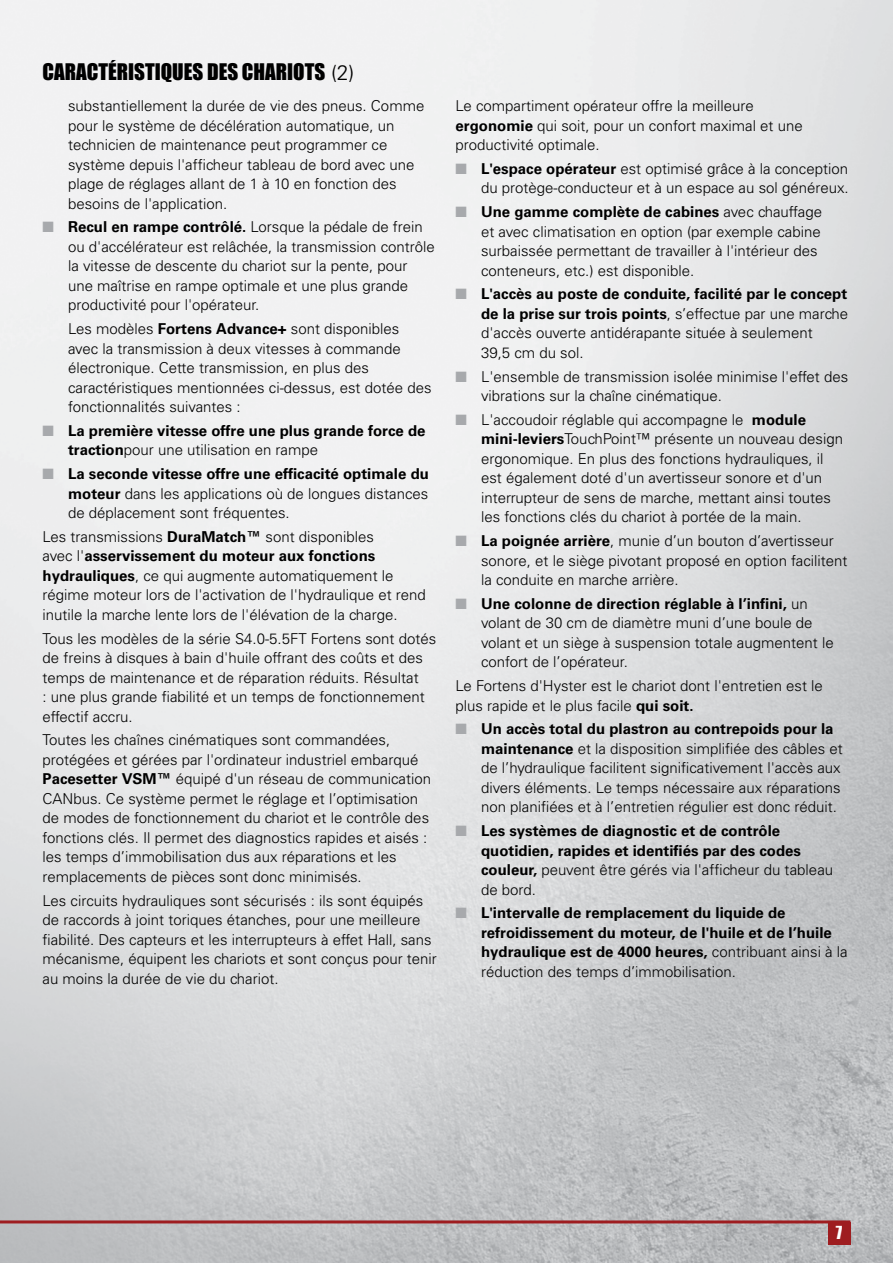
<style>
.page{position:relative;width:893px;height:1263px;background:#fff}
.page>*{position:absolute;margin:0;border:0;box-sizing:border-box;transform-origin:0 0}
.t1{font:21px "Impact";color:#000}
.t2{font:16.5px "Impact";color:#fff}
.t3{font:300 15px/19.5px "Univers";color:#000}
.t4{font:700 15px/19.5px "Univers";color:#000}
.s1{font-family:"Univers";font-weight:300}
.s2{color:#a7a9ac}
.s3{font-weight:700}
.s4{font-weight:300}
</style>
<div class="page">
<img style="left:0;top:0;width:893px;height:1263px">
<hr style="left:0;top:1222px;width:1px;height:41px;background:#545456">
<hr style="left:0;top:1220px;width:850px;height:3px;background:#9e1d20">
<div style="left:828px;top:1222px;width:22px;height:23px;background:#9e1d20"></div>
<h1 class="t1" style="left:43px;top:56px;width:313px">CARACTÉRISTIQUES DES CHARIOTS <span class="s1">(2)</span></h1>
<p class="t3" style="left:68px;top:96px;width:358px">substantiellement la durée de vie des pneus. Comme pour le système de décélération automatique, un technicien de maintenance peut programmer ce système depuis l'afficheur tableau de bord avec une plage de réglages allant de 1 à 10 en fonction des besoins de l'application.</p>
<p class="t3" style="left:68px;top:217px;width:368px;text-indent:-26px"><span class="s2">■</span> <span class="s3">Recul en rampe contrôlé.</span> Lorsque la pédale de frein ou d'accélérateur est relâchée, la transmission contrôle la vitesse de descente du chariot sur la pente, pour une maîtrise en rampe optimale et une plus grande productivité pour l'opérateur.</p>
<p class="t3" style="left:68px;top:319px;width:365px">Les modèles <span class="s3">Fortens Advance+</span> sont disponibles avec la transmission à deux vitesses à commande électronique. Cette transmission, en plus des caractéristiques mentionnées ci-dessus, est dotée des fonctionnalités suivantes :</p>
<p class="t4" style="left:68px;top:421px;width:359px;text-indent:-26px"><span class="s2">■</span> La première vitesse offre une plus grande force de traction<span class="s4">pour une utilisation en rampe</span></p>
<p class="t3" style="left:68px;top:464px;width:362px;text-align:justify;text-indent:-26px"><span class="s2">■</span> <span class="s3">La seconde vitesse offre une efficacité optimale du moteur</span> dans les applications où de longues distances de déplacement sont fréquentes.</p>
<p class="t3" style="left:43px;top:527px;width:385px">Les transmissions <span class="s3">DuraMatch™</span> sont disponibles<br>avec l'<span class="s3">asservissement du moteur aux fonctions hydrauliques</span>, ce qui augmente automatiquement le régime moteur lors de l'activation de l'hydraulique et rend inutile la marche lente lors de l'élévation de la charge.</p>
<p class="t3" style="left:43px;top:629px;width:395px">Tous les modèles de la série S4.0-5.5FT Fortens sont dotés de freins à disques à bain d'huile offrant des coûts et des temps de maintenance et de réparation réduits. Résultat<br>: une plus grande fiabilité et un temps de fonctionnement effectif accru.</p>
<p class="t3" style="left:43px;top:730px;width:390px">Toutes les chaînes cinématiques sont commandées, protégées et gérées par l'ordinateur industriel embarqué <span class="s3">Pacesetter VSM™</span> équipé d'un réseau de communication CANbus. Ce système permet le réglage et l’optimisation de modes de fonctionnement du chariot et le contrôle des fonctions clés. Il permet des diagnostics rapides et aisés : les temps d’immobilisation dus aux réparations et les remplacements de pièces sont donc minimisés.</p>
<p class="t3" style="left:43px;top:891px;width:396px">Les circuits hydrauliques sont sécurisés : ils sont équipés de raccords à joint toriques étanches, pour une meilleure fiabilité. Des capteurs et les interrupteurs à effet Hall, sans mécanisme, équipent les chariots et sont conçus pour tenir au moins la durée de vie du chariot.</p>
<p class="t3" style="left:455px;top:96px;width:349px">Le compartiment opérateur offre la meilleure <span class="s3">ergonomie</span> qui soit, pour un confort maximal et une productivité optimale.</p>
<p class="t3" style="left:455px;top:159px;width:395px;text-align:right"><span class="s2">■</span> <span class="s3">L'espace opérateur</span> est optimisé grâce à la conception du protège-conducteur et à un espace au sol généreux.</p>
<p class="t3" style="left:481px;top:202px;width:343px;text-indent:-26px"><span class="s2">■</span> <span class="s3">Une gamme complète de cabines</span> avec chauffage et avec climatisation en option (par exemple cabine surbaissée permettant de travailler à l'intérieur des conteneurs, etc.) est disponible.</p>
<p class="t3" style="left:481px;top:284px;width:369px;text-indent:-26px"><span class="s2">■</span> <span class="s3">L'accès au poste de conduite, facilité par le concept de la prise sur trois points</span>, s’effectue par une marche d'accès ouverte antidérapante située à seulement<br>39,5 cm du sol.</p>
<p class="t3" style="left:481px;top:367px;width:369px;text-indent:-26px"><span class="s2">■</span> L'ensemble de transmission isolée minimise l'effet des vibrations sur la chaîne cinématique.</p>
<p class="t3" style="left:481px;top:410px;width:364px;text-indent:-26px"><span class="s2">■</span> L'accoudoir réglable qui accompagne le <span class="s3">module mini-leviers</span>TouchPoint™ présente un nouveau design ergonomique. En plus des fonctions hydrauliques, il est également doté d'un avertisseur sonore et d'un interrupteur de sens de marche, mettant ainsi toutes les fonctions clés du chariot à portée de la main.</p>
<p class="t3" style="left:481px;top:531px;width:368px;text-indent:-26px"><span class="s2">■</span> <span class="s3">La poignée arrière</span>, munie d’un bouton d’avertisseur sonore, et le siège pivotant proposé en option facilitent la conduite en marche arrière.</p>
<p class="t3" style="left:481px;top:594px;width:354px;text-indent:-26px"><span class="s2">■</span> <span class="s3">Une colonne de direction réglable à l’infini,</span> un volant de 30 cm de diamètre muni d’une boule de volant et un siège à suspension totale augmentent le confort de l’opérateur.</p>
<p class="t3" style="left:455px;top:676px;width:369px">Le Fortens d'Hyster est le chariot dont l'entretien est le plus rapide et le plus facile <span class="s3">qui soit.</span></p>
<p class="t3" style="left:481px;top:719px;width:363px;text-indent:-26px"><span class="s2">■</span> <span class="s3">Un accès total du plastron au contrepoids pour la maintenance</span> et la disposition simplifiée des câbles et de l’hydraulique facilitent significativement l'accès aux divers éléments. Le temps nécessaire aux réparations non planifiées et à l’entretien régulier est donc réduit.</p>
<p class="t4" style="left:481px;top:821px;width:354px;text-indent:-26px"><span class="s2">■</span> Les systèmes de diagnostic et de contrôle quotidien, rapides et identifiés par des codes couleur, <span class="s4">peuvent être gérés via l'afficheur du tableau de bord.</span></p>
<p class="t4" style="left:481px;top:903px;width:368px;text-indent:-26px"><span class="s2">■</span> L'intervalle de remplacement du liquide de refroidissement du moteur, de l'huile et de l’huile hydraulique est de 4000 heures, <span class="s4">contribuant ainsi à la réduction des temps d’immobilisation.</span></p>
<p class="t2" style="left:836px;top:1220px;width:8px">7</p>
</div>
